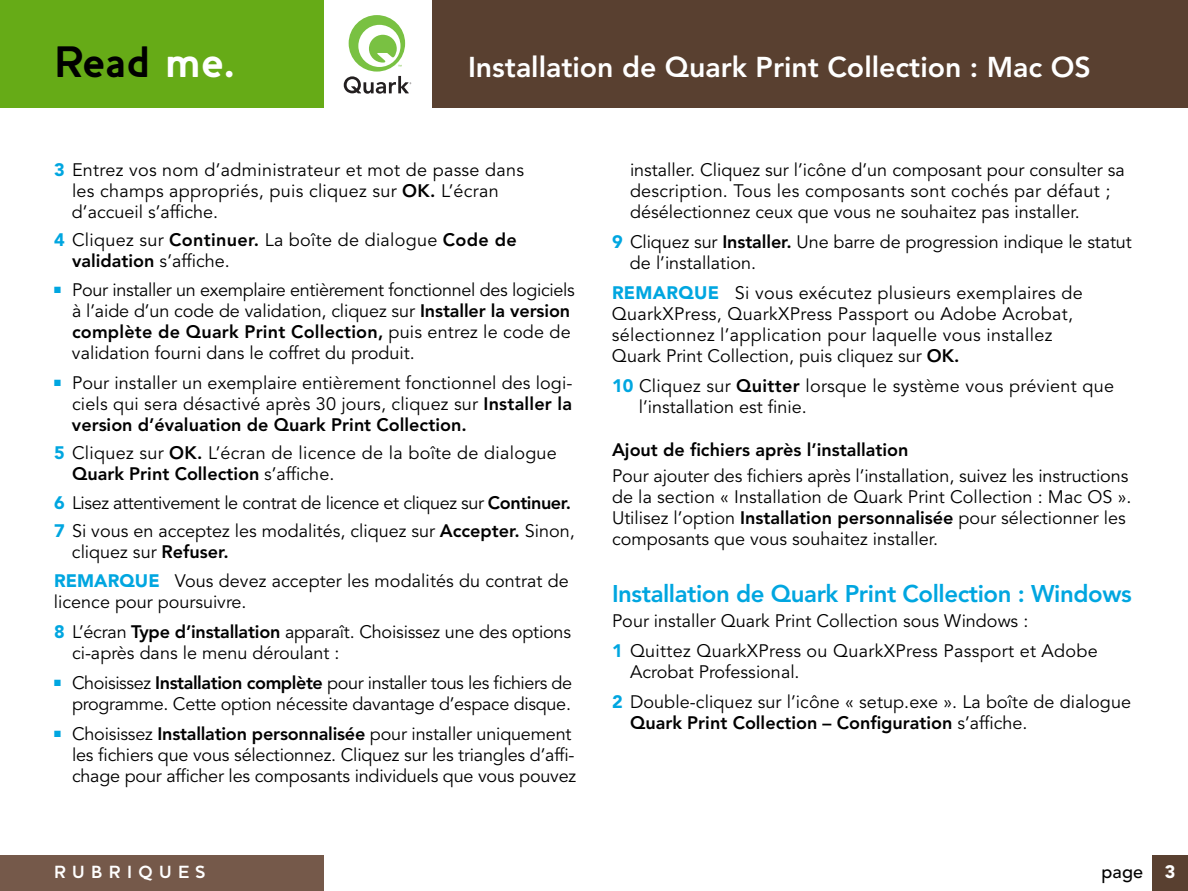
<style>
.page{position:relative;width:1188px;height:891px;background:#fff}
.page>*{position:absolute;margin:0;border:0;box-sizing:border-box;transform-origin:0 0}
.t1{font:700 45px "Houschka";letter-spacing:-.005em;color:#000}
.t2{font:800 28.5px "Avenir LT Std";color:#fff}
.t3{font:800 24px "Avenir LT Std";letter-spacing:-.02em;color:#00a6e0}
.t4{font:18px/21px "Avenir LT Std";color:#000}
.t5{font:18px/21px "Avenir LT Std";letter-spacing:-.02em;color:#000}
.t6{font:800 18px "Avenir LT Std";color:#000}
.t7{font:700 18px "Houschka";letter-spacing:.36em;color:#fff}
.t8{font:500 18px "Avenir LT Std";color:#000}
.s1{color:#fff}
.s2{font-weight:900;color:#00a6e0}
.s3{font-weight:800}
.s4{font-weight:400}
.s5{font-weight:900;color:#fff}
</style>
<div class="page">
<div style="left:1152px;top:855px;width:36px;height:36px;background:#594030"></div>
<svg style="left:344px;top:15px;width:67px;height:79px"></svg>
<div style="left:432px;top:0;width:756px;height:108px;background:#594030"></div>
<div style="left:0;top:855px;width:324px;height:36px;background:#75594a"></div>
<div style="left:0;top:0;width:324px;height:108px;background:#66ab17"></div>
<h1 class="t1" style="left:54px;top:47px;width:182px">Read <span class="s1">me.</span></h1>
<h2 class="t2" style="left:468px;top:56px;width:624px">Installation de Quark Print Collection : Mac OS</h2>
<p class="t4" style="left:72px;top:160px;width:454px;text-indent:-18px"><span class="s2">3</span> Entrez vos nom d’administrateur et mot de passe dans les champs appropriés, puis cliquez sur <span class="s3">OK.</span> L’écran d’accueil s’affiche.</p>
<p class="t4" style="left:72px;top:231px;width:446px;text-indent:-18px"><span class="s2">4</span> Cliquez sur <span class="s3">Continuer.</span> La boîte de dialogue <span class="s3">Code de validation</span> s’affiche.</p>
<p class="t5" style="left:72px;top:280px;width:504px;text-indent:-18px"><sup>■</sup> Pour installer un exemplaire entièrement fonctionnel des logiciels à l’aide d’un code de validation, cliquez sur <span class="s3">Installer la version complète de Quark Print Collection,</span> puis entrez le code de validation fourni dans le coffret du produit.</p>
<p class="t4" style="left:72px;top:373px;width:502px;text-align:justify;text-indent:-18px"><sup>■</sup> Pour installer un exemplaire entièrement fonctionnel des logi&shy;ciels qui sera désactivé après 30 jours, cliquez sur <span class="s3">Installer la version d’évaluation de Quark Print Collection.</span></p>
<p class="t4" style="left:72px;top:444px;width:486px;text-indent:-18px"><span class="s2">5</span> Cliquez sur <span class="s3">OK.</span> L’écran de licence de la boîte de dialogue<br><span class="s3">Quark Print Collection</span> s’affiche.</p>
<p class="t5" style="left:54px;top:490px;width:522px;line-height:28.5px"><span class="s2">6</span> Lisez attentivement le contrat de licence et cliquez sur <span class="s3">Continuer.<br></span><span class="s2">7</span> Si vous en acceptez les modalités, cliquez sur <span class="s3">Accepter.</span> Sinon,</p>
<p class="t4" style="left:54px;top:539px;width:516px;line-height:28.5px;text-indent:18px">cliquez sur <span class="s3">Refuser.<br></span><span class="s2">REMARQUE</span> Vous devez accepter les modalités du contrat de</p>
<p class="t4" style="left:54px;top:588px;width:519px;line-height:30px">licence pour poursuivre.<br><span class="s2">8</span> L’écran <span class="s3">Type d’installation</span> apparaît. Choisissez une des options</p>
<p class="t4" style="left:72px;top:643px;width:269px">ci-après dans le menu déroulant :</p>
<p class="t4" style="left:54px;top:673px;width:520px;text-align:right"><sup>■</sup> Choisissez <span class="s3">Installation complète</span> pour installer tous les fichiers de programme. Cette option nécessite davantage d’espace disque.</p>
<p class="t4" style="left:72px;top:724px;width:506px;text-indent:-18px"><sup>■</sup> Choisissez <span class="s3">Installation personnalisée</span> pour installer uniquement les fichiers que vous sélectionnez. Cliquez sur les triangles d’affi&shy;chage pour afficher les composants individuels que vous pouvez</p>
<p class="t4" style="left:630px;top:160px;width:496px">installer. Cliquez sur l’icône d’un composant pour consulter sa description. Tous les composants sont cochés par défaut ; désélectionnez ceux que vous ne souhaitez pas installer.</p>
<p class="t4" style="left:630px;top:232px;width:503px;text-indent:-18px"><span class="s2">9</span> Cliquez sur <span class="s3">Installer.</span> Une barre de progression indique le statut de l’installation.</p>
<p class="t4" style="left:612px;top:283px;width:472px"><span class="s2">REMARQUE</span> Si vous exécutez plusieurs exemplaires de QuarkXPress, QuarkXPress Passport ou Adobe Acrobat, sélectionnez l’application pour laquelle vous installez Quark Print Collection, puis cliquez sur <span class="s3">OK.</span></p>
<p class="t4" style="left:639px;top:376px;width:477px;text-indent:-27px"><span class="s2">10</span> Cliquez sur <span class="s3">Quitter</span> lorsque le système vous prévient que l’installation est finie.</p>
<p class="t6" style="left:612px;top:442px;width:298px">Ajout de fichiers après l’installation</p>
<p class="t4" style="left:612px;top:466px;width:521px">Pour ajouter des fichiers après l’installation, suivez les instructions de la section « Installation de Quark Print Collection : Mac OS ».<br>Utilisez l’option <span class="s3">Installation personnalisée</span> pour sélectionner les composants que vous souhaitez installer.</p>
<h3 class="t3" style="left:612px;top:583px;width:521px">Installation de Quark Print Collection : Windows</h3>
<p class="t4" style="left:612px;top:607px;width:487px;line-height:30px">Pour installer Quark Print Collection sous Windows :<br><span class="s2">1</span> Quittez QuarkXPress ou QuarkXPress Passport et Adobe</p>
<p class="t4" style="left:612px;top:658px;width:521px;line-height:30px;text-indent:18px">Acrobat Professional.<br><span class="s2">2</span> Double-cliquez sur l’icône « setup.exe ». La boîte de dialogue</p>
<p class="t6" style="left:630px;top:715px;width:399px">Quark Print Collection – Configuration <span class="s4">s’affiche.</span></p>
<p class="t7" style="left:54px;top:865px;width:153px">RUBRIQUES</p>
<p class="t8" style="left:1102px;top:865px;width:75px">page <span class="s5">3</span></p>
</div>
